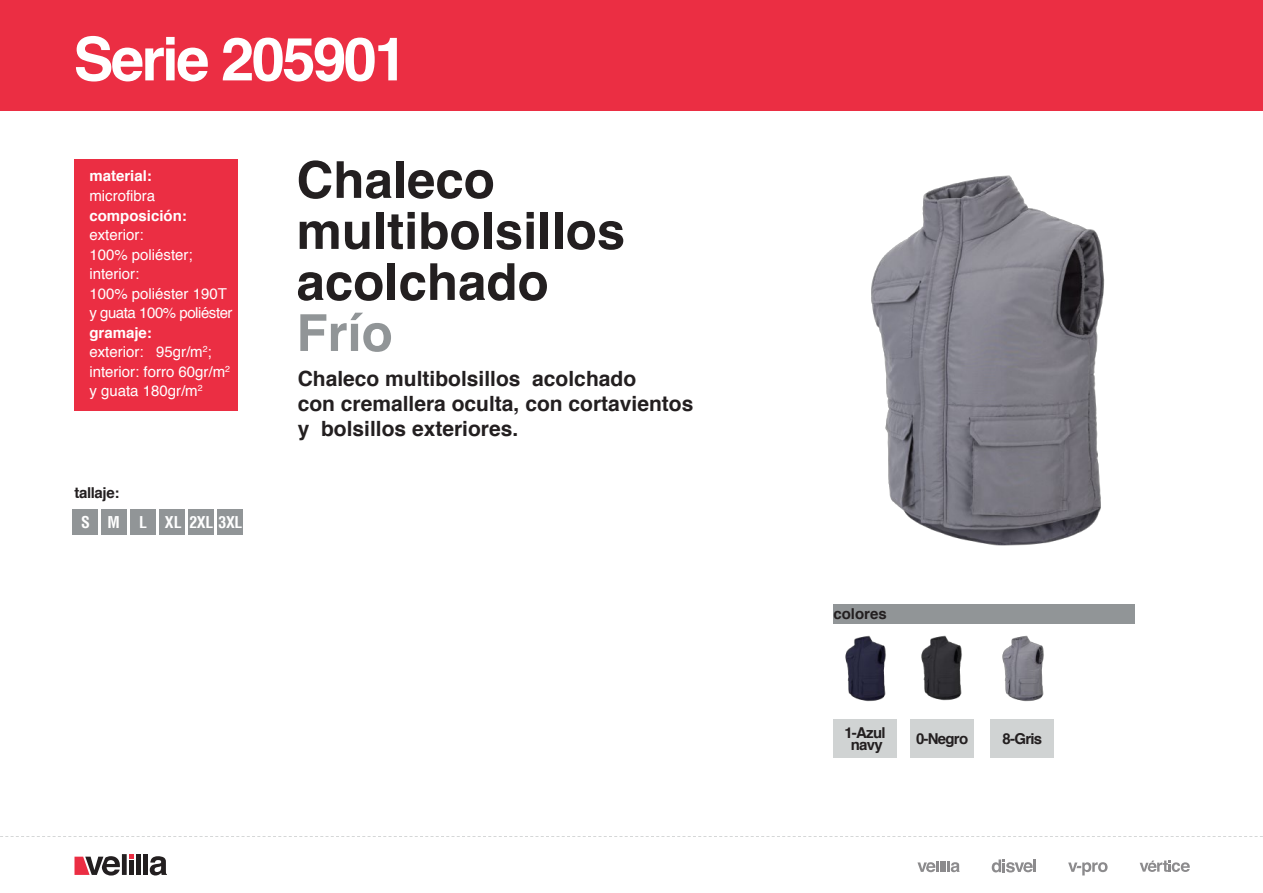
<style>
.page{position:relative;width:1263px;height:893px;background:#fff}
.page>*{position:absolute;margin:0;border:0;box-sizing:border-box;transform-origin:0 0}
.t1{font:700 60px "Helvetica";letter-spacing:-.045em;color:#fff}
.t2{font:700 51px/51px "Helvetica";color:#231f20}
.t3{font:700 51px "Helvetica";color:#919597}
.t4{font:700 21px/25.2px "Helvetica";color:#231f20}
.t5{font:700 condensed 15.9px "Helvetica LT";letter-spacing:-.03em;color:#fff}
.t6{font:15px/19.5px "Helvetica";color:#fff}
.t7{font:700 15px/12px "Helvetica";letter-spacing:-.05em;color:#231f20;text-align:center}
.t8{font:700 15px "Helvetica";color:#fff}
.t9{font:700 15px "Helvetica";letter-spacing:-.025em;color:#231f20}
.t10{font:700 15px "Helvetica";color:#231f20}
.s1{font-weight:700}
</style>
<div class="page">
<div style="left:0;top:0;width:1263px;height:111px;background:#eb2e43"></div>
<svg style="left:917px;top:861px;width:43px;height:11px"></svg>
<svg style="left:1068px;top:862px;width:40px;height:13px"></svg>
<svg style="left:992px;top:859px;width:44px;height:13px"></svg>
<svg style="left:1140px;top:860px;width:50px;height:11px"></svg>
<div style="left:833px;top:604px;width:302px;height:19px;background:#919597"></div>
<div style="left:122px;top:854px;width:5px;height:20px;background:#231f20"></div>
<div style="left:136px;top:854px;width:5px;height:20px;background:#231f20"></div>
<div style="left:143px;top:854px;width:5px;height:20px;background:#231f20"></div>
<svg style="left:150px;top:856px;width:17px;height:19px"></svg>
<svg style="left:129px;top:854px;width:5px;height:4px"></svg>
<div style="left:129px;top:860px;width:5px;height:14px;background:#231f20"></div>
<svg style="left:75px;top:856px;width:45px;height:19px"></svg>
<svg style="left:0;top:836px;width:1263px;height:1px"></svg>
<div style="left:101px;top:509px;width:26px;height:25px;background:#919597"></div>
<div style="left:72px;top:509px;width:26px;height:25px;background:#919597"></div>
<div style="left:130px;top:509px;width:26px;height:25px;background:#919597"></div>
<div style="left:159px;top:509px;width:26px;height:25px;background:#919597"></div>
<div style="left:188px;top:509px;width:26px;height:25px;background:#919597"></div>
<div style="left:217px;top:509px;width:26px;height:25px;background:#919597"></div>
<div style="left:75px;top:160px;width:163px;height:250px;background:#eb2e43"></div>
<div style="left:833px;top:719px;width:64px;height:38px;background:#d0d3d3"></div>
<div style="left:910px;top:719px;width:64px;height:38px;background:#d0d3d3"></div>
<div style="left:991px;top:719px;width:63px;height:38px;background:#d0d3d3"></div>
<img style="left:871px;top:175px;width:234px;height:371px">
<img style="left:921px;top:635px;width:41px;height:66px">
<img style="left:1002px;top:635px;width:42px;height:67px">
<img style="left:845px;top:635px;width:41px;height:67px">
<h1 class="t1" style="left:73px;top:11px;width:336px">Serie 205901</h1>
<p class="t8" style="left:89px;top:164px;width:64px">material:</p>
<p class="t6" style="left:89px;top:186px;width:67px">microfibra</p>
<p class="t8" style="left:89px;top:203px;width:99px">composición:</p>
<p class="t6" style="left:89px;top:225px;width:145px">exterior:<br>100% poliéster; interior:<br>100% poliéster 190T y guata 100% poliéster</p>
<p class="t6" style="left:89px;top:323px;width:142px"><span class="s1">gramaje:<br></span>exterior: 95gr/m<sup>2</sup>; interior: forro 60gr/m<sup>2 </sup>y guata 180gr/m<sup>2</sup></p>
<p class="t9" style="left:74px;top:480px;width:46px">tallaje:</p>
<p class="t5" style="left:81px;top:512px;width:163px">S M L XL 2XL 3XL</p>
<h2 class="t2" style="left:296px;top:155px;width:330px">Chaleco multibolsillos acolchado</h2>
<h2 class="t3" style="left:296px;top:292px;width:98px">Frío</h2>
<h3 class="t4" style="left:298px;top:366px;width:397px">Chaleco multibolsillos acolchado<br>con cremallera oculta, con cortavientos y bolsillos exteriores.</h3>
<p class="t10" style="left:833px;top:602px;width:55px">colores</p>
<p class="t7" style="left:844px;top:727px;width:43px">1-Azul navy</p>
<p class="t7" style="left:916px;top:733px;width:54px">0-Negro</p>
<p class="t7" style="left:1003px;top:733px;width:41px">8-Gris</p>
</div>
